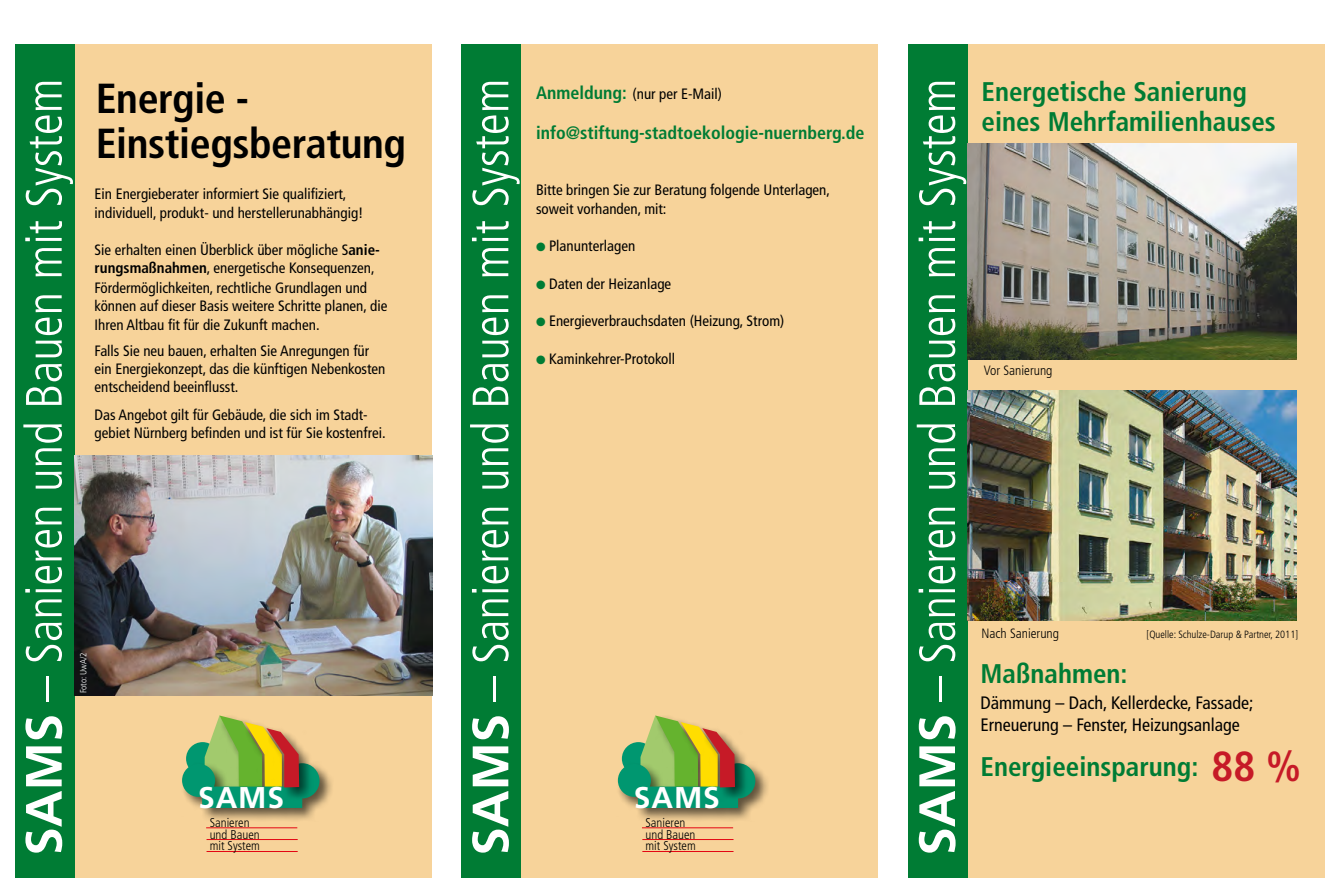
<style>
.page{position:relative;width:1340px;height:893px;background:#fff}
.page>*{position:absolute;margin:0;border:0;box-sizing:border-box;transform-origin:0 0}
.StN__Referat_9_10_5{font:300 condensed 51px "Frutiger LT Std";color:#fff}
.StN__Referat_9_10_5-2{font:700 condensed 42px "Frutiger LT Std";letter-spacing:-.01em;color:#000}
.StN__Referat_9_10_5-3{font:700 30px "Frutiger LT Std";letter-spacing:.03em;color:#fff}
.StN__Referat_9_10_5-4{font:700 condensed 27px "Frutiger LT Std";color:#007c34}
.StN__Referat_9_10_5-5{font:condensed 18px "Frutiger LT Std";color:#000}
.StN__Referat_9_10_5-6{font:700 condensed 18px "Frutiger LT Std";color:#007c34}
.StN__Referat_9_10_5-7{font:condensed 15px/18px "Frutiger LT Std";color:#000}
.StN__Referat_9_10_5-8{font:300 condensed 13.5px "Frutiger LT Std";color:#000}
.StN__Referat_9_10_5-9{font:300 condensed 12.75px "Frutiger LT Std";color:#000}
.StN__Referat_9_10_5-10{font:300 condensed 10.5px "Frutiger LT Std";color:#000}
.StN__Referat_9_10_5-11{font:300 condensed 9px "Frutiger LT Std";color:#fff}
.s1{font-weight:700;font-stretch:normal}
.s2{font-weight:700;font-size:18px;color:#007c34}
.s3{color:#007c34}
.s4{font-weight:700}
.s5{font-size:42px;color:#c61a27}
</style>
<div class="page">
<div style="left:15px;top:45px;width:417px;height:833px;background:#f7d39a"></div>
<div style="left:15px;top:45px;width:60px;height:833px;background:#007c34"></div>
<div style="left:461px;top:45px;width:417px;height:833px;background:#f7d39a"></div>
<div style="left:461px;top:45px;width:60px;height:833px;background:#007c34"></div>
<div style="left:908px;top:45px;width:416px;height:833px;background:#f7d39a"></div>
<div style="left:908px;top:45px;width:60px;height:833px;background:#007c34"></div>
<img style="left:75px;top:455px;width:357px;height:241px">
<img style="left:967px;top:143px;width:329px;height:216px">
<img style="left:967px;top:390px;width:329px;height:230px">
<hr style="left:206px;top:827px;width:91px;height:1px;background:#e30613">
<hr style="left:206px;top:839px;width:92px;height:1px;background:#e30613">
<hr style="left:206px;top:851px;width:92px;height:1px;background:#e30613">
<div style="left:180px;top:761px;width:154px;height:61px;background:#000;opacity:.6"></div>
<svg style="left:182px;top:715px;width:137px;height:93px"></svg>
<hr style="left:642px;top:827px;width:91px;height:1px;background:#e30613">
<hr style="left:642px;top:839px;width:91px;height:1px;background:#e30613">
<hr style="left:642px;top:851px;width:91px;height:1px;background:#e30613">
<div style="left:616px;top:761px;width:153px;height:61px;background:#000;opacity:.6"></div>
<svg style="left:618px;top:715px;width:137px;height:93px"></svg>
<p class="StN__Referat_9_10_5-2" style="left:96px;top:73px;width:155px">Energie -</p>
<p class="StN__Referat_9_10_5-2" style="left:96px;top:118px;width:312px">Einstiegsberatung</p>
<p class="StN__Referat_9_10_5" style="left:15px;top:856px;width:779px;rotate:-90deg"><span class="s1">SAMS</span> – Sanieren und Bauen mit System</p>
<p class="StN__Referat_9_10_5" style="left:462px;top:856px;width:779px;rotate:-90deg"><span class="s1">SAMS</span> – Sanieren und Bauen mit System</p>
<p class="StN__Referat_9_10_5" style="left:908px;top:856px;width:779px;rotate:-90deg"><span class="s1">SAMS</span> – Sanieren und Bauen mit System</p>
<p class="StN__Referat_9_10_5-7" style="left:536px;top:85px;width:187px"><span class="s2">Anmeldung:</span> (nur per E-Mail)</p>
<p class="StN__Referat_9_10_5-6" style="left:536px;top:122px;width:330px">info@stiftung-stadtoekologie-nuernberg.de</p>
<p class="StN__Referat_9_10_5-7" style="left:536px;top:181px;width:296px">Bitte bringen Sie zur Beratung folgende Unterlagen,</p>
<p class="StN__Referat_9_10_5-7" style="left:536px;top:200px;width:132px">soweit vorhanden, mit:</p>
<p class="StN__Referat_9_10_5-7" style="left:536px;top:237px;width:101px"><span class="s3">●</span> Planunterlagen</p>
<p class="StN__Referat_9_10_5-7" style="left:536px;top:275px;width:137px"><span class="s3">●</span> Daten der Heizanlage</p>
<p class="StN__Referat_9_10_5-7" style="left:536px;top:312px;width:250px"><span class="s3">●</span> Energieverbrauchsdaten (Heizung, Strom)</p>
<p class="StN__Referat_9_10_5-7" style="left:536px;top:350px;width:141px"><span class="s3">●</span> Kaminkehrer-Protokoll</p>
<p class="StN__Referat_9_10_5-7" style="left:95px;top:185px;width:253px">Ein Energieberater informiert Sie qualifiziert,</p>
<p class="StN__Referat_9_10_5-7" style="left:95px;top:203px;width:270px">individuell, produkt- und herstellerunabhängig!</p>
<p class="StN__Referat_9_10_5-7" style="left:95px;top:241px;width:287px">Sie erhalten einen Überblick über mögliche S<span class="s4">anie&shy;rungsmaßnahmen</span>, energetische Konsequenzen,</p>
<p class="StN__Referat_9_10_5-7" style="left:95px;top:278px;width:274px">Fördermöglichkeiten, rechtliche Grundlagen und</p>
<p class="StN__Referat_9_10_5-7" style="left:95px;top:297px;width:294px">können auf dieser Basis weitere Schritte planen, die</p>
<p class="StN__Referat_9_10_5-7" style="left:95px;top:316px;width:226px">Ihren Altbau fit für die Zukunft machen.</p>
<p class="StN__Referat_9_10_5-7" style="left:95px;top:342px;width:292px">Falls Sie neu bauen, erhalten Sie Anregungen für ein Energiekonzept, das die künftigen Nebenkosten entscheidend beeinflusst.</p>
<p class="StN__Referat_9_10_5-7" style="left:95px;top:406px;width:292px">Das Angebot gilt für Gebäude, die sich im Stadt&shy;gebiet Nürnberg befinden und ist für Sie kostenfrei.</p>
<p class="StN__Referat_9_10_5-11" style="left:78px;top:693px;width:42px;rotate:-90deg">Foto: UwA/2</p>
<p class="StN__Referat_9_10_5-3" style="left:198px;top:780px;width:88px">SAMS</p>
<p class="StN__Referat_9_10_5-3" style="left:634px;top:780px;width:88px">SAMS</p>
<p class="StN__Referat_9_10_5-9" style="left:210px;top:815px;width:41px">Sanieren</p>
<p class="StN__Referat_9_10_5-9" style="left:210px;top:827px;width:51px">und Bauen</p>
<p class="StN__Referat_9_10_5-9" style="left:210px;top:839px;width:52px">mit System</p>
<p class="StN__Referat_9_10_5-9" style="left:645px;top:815px;width:41px">Sanieren</p>
<p class="StN__Referat_9_10_5-9" style="left:645px;top:827px;width:51px">und Bauen</p>
<p class="StN__Referat_9_10_5-9" style="left:645px;top:839px;width:52px">mit System</p>
<p class="StN__Referat_9_10_5-4" style="left:981px;top:76px;width:267px">Energetische Sanierung</p>
<p class="StN__Referat_9_10_5-4" style="left:981px;top:106px;width:296px">eines Mehrfamilienhauses</p>
<p class="StN__Referat_9_10_5-8" style="left:983px;top:363px;width:70px">Vor Sanierung</p>
<p class="StN__Referat_9_10_5-8" style="left:981px;top:625px;width:79px">Nach Sanierung</p>
<p class="StN__Referat_9_10_5-10" style="left:1146px;top:628px;width:153px">[Quelle: Schulze-Darup &amp; Partner, 2011]</p>
<p class="StN__Referat_9_10_5-4" style="left:980px;top:657px;width:149px">Maßnahmen:</p>
<p class="StN__Referat_9_10_5-5" style="left:980px;top:692px;width:274px">Dämmung – Dach, Kellerdecke, Fassade;</p>
<p class="StN__Referat_9_10_5-5" style="left:980px;top:715px;width:261px">Erneuerung – Fenster, Heizungsanlage</p>
<p class="StN__Referat_9_10_5-4" style="left:980px;top:751px;width:322px">Energieeinsparung: <span class="s5">88 %</span></p>
</div>
